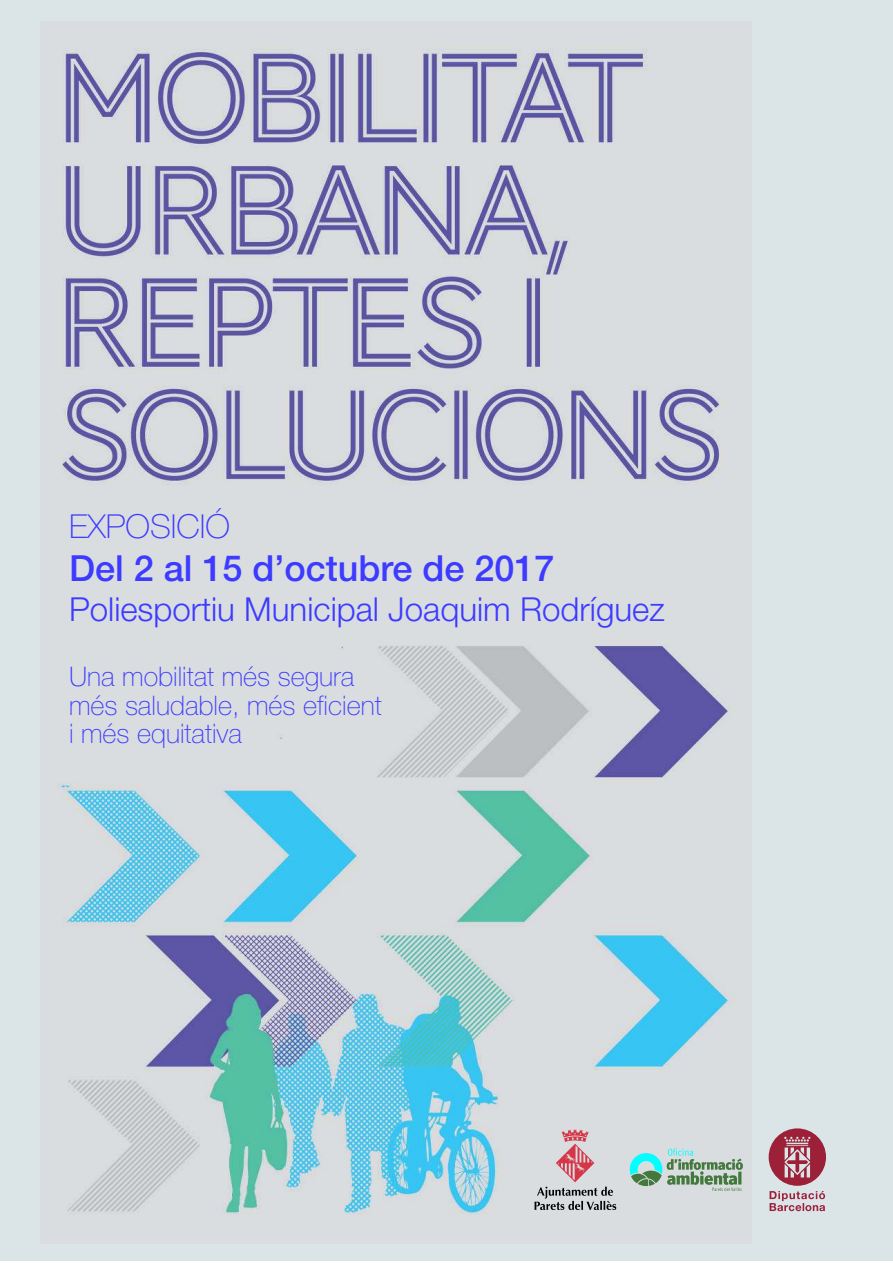
<style>
.page{position:relative;width:893px;height:1263px;background:#fff}
.page>*{position:absolute;margin:0;border:0;box-sizing:border-box;transform-origin:0 0}
.t1{font:500 36px "Helvetica Neue";color:#3d3bff}
.t2{font:300 33.15px "Helvetica Neue";color:#3d3bff}
.t3{font:100 33.15px "Helvetica Neue";color:#3d3bff}
.t4{font:100 27px/28.5px "Helvetica Neue";color:#3d3bff}
</style>
<div class="page">
<div style="left:0;top:0;width:893px;height:1260px;background:#dbe5e8"></div>
<img style="left:56px;top:42px;width:681px;height:1173px">
<svg style="left:534px;top:1129px;width:82px;height:81px"></svg>
<svg style="left:630px;top:1148px;width:113px;height:43px"></svg>
<svg style="left:769px;top:1128px;width:57px;height:83px"></svg>
<p class="t3" style="left:69px;top:513px;width:162px">EXPOSICIÓ</p>
<h1 class="t1" style="left:69px;top:547px;width:487px">Del 2 al 15 d’octubre de 2017</h1>
<p class="t2" style="left:69px;top:596px;width:597px">Poliesportiu Municipal Joaquim Rodríguez</p>
<p class="t4" style="left:69px;top:665px;width:314px">Una mobilitat més segura més saludable, més eficient i més equitativa</p>
</div>
